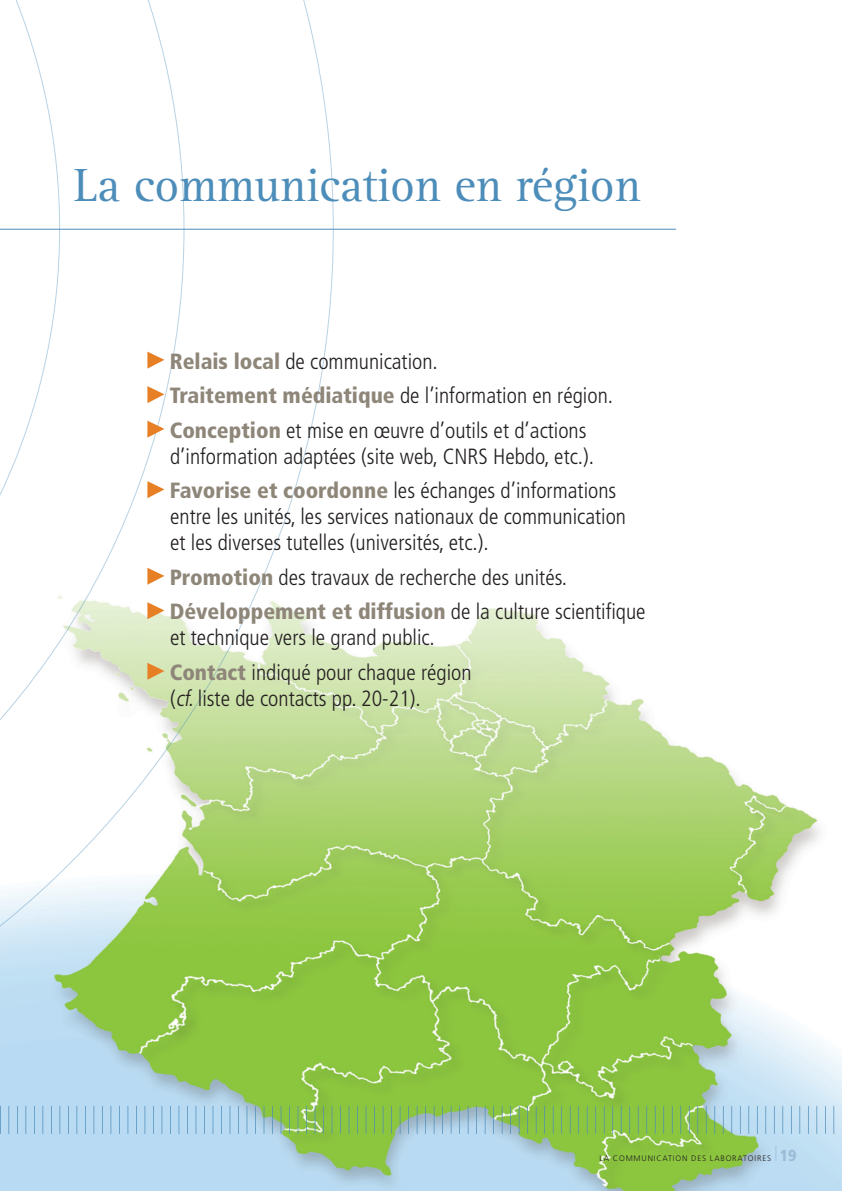
<style>
.page{position:relative;width:842px;height:1191px;background:#fff}
.page>*{position:absolute;margin:0;border:0;box-sizing:border-box;transform-origin:0 0}
.t1{font:48px "Rotis Serif Std";letter-spacing:-.01em;color:#4d8db9}
.t2{font:300 condensed 22px/34.6px "Frutiger LT Std";color:#231f20}
.t3{font:900 condensed 16px "Frutiger LT Std";color:#9dbbd7}
.t4{font:300 8px "Frutiger LT Std";letter-spacing:.1em;color:#231f20}
.s1{font-weight:900;color:#8e8679}
.s2{font-style:italic}
.s3{font-weight:300;font-size:22px}
</style>
<div class="page">
<img style="left:0;top:608px;width:842px;height:583px">
<svg style="left:0;top:0;width:333px;height:1106px"></svg>
<svg style="left:0;top:1106px;width:842px;height:28px;background:#9ecaa6"></svg>
<svg style="left:147px;top:351px;width:17px;height:18px"></svg>
<svg style="left:147px;top:386px;width:17px;height:17px"></svg>
<svg style="left:147px;top:421px;width:17px;height:17px"></svg>
<svg style="left:147px;top:481px;width:17px;height:17px"></svg>
<svg style="left:147px;top:568px;width:17px;height:17px"></svg>
<svg style="left:147px;top:602px;width:17px;height:17px"></svg>
<svg style="left:147px;top:663px;width:17px;height:17px"></svg>
<hr style="left:0;top:229px;width:676px;height:1px;background:#4d8db9">
<h1 class="t1" style="left:74px;top:157px;width:569px">La communication en région</h1>
<p class="t2" style="left:170px;top:344px;width:445px"><span class="s1">Relais local</span> de communication.<br><span class="s1">Traitement médiatique</span> de l’information en région.<br><span class="s1">Conception</span> et mise en œuvre d’outils et d’actions</p>
<p class="t2" style="left:170px;top:439px;width:448px">d’information adaptées (site web, CNRS Hebdo, etc.).<br><span class="s1">Favorise et coordonne</span> les échanges d’informations</p>
<p class="t2" style="left:170px;top:504px;width:457px;line-height:26px">entre les unités, les services nationaux de communication et les diverses tutelles (universités, etc.).</p>
<p class="t2" style="left:170px;top:560px;width:477px"><span class="s1">Promotion</span> des travaux de recherche des unités.<br><span class="s1">Développement et diffusion</span> de la culture scientifique</p>
<p class="t2" style="left:170px;top:621px;width:303px">et technique vers le grand public.<br><span class="s1">Contact</span> indiqué pour chaque région</p>
<p class="t2" style="left:170px;top:681px;width:252px">(<span class="s2">cf.</span>liste de contacts pp. 20-21).</p>
<p class="t4" style="left:599px;top:1153px;width:173px">LA COMMUNICATION DES LABORATOIRES</p>
<p class="t3" style="left:775px;top:1145px;width:23px"><span class="s3">I</span> 19</p>
</div>
